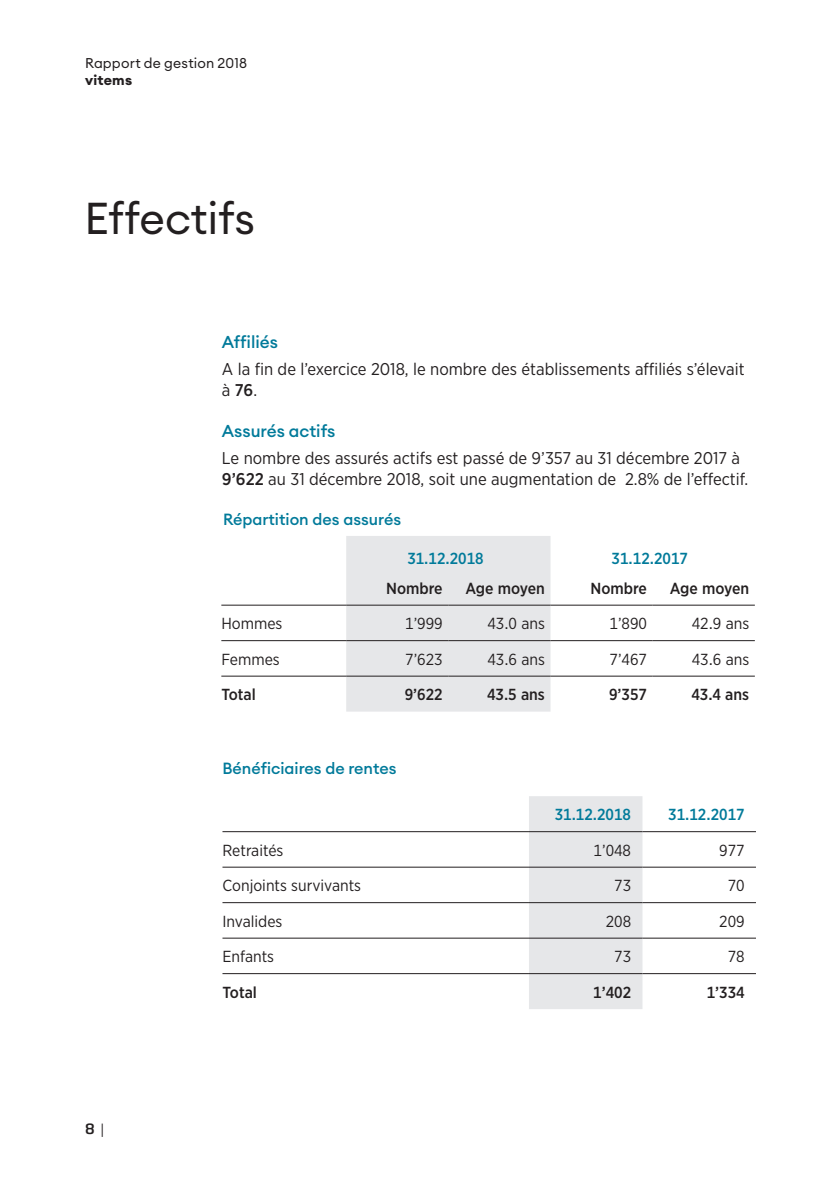
<style>
.page{position:relative;width:840px;height:1191px;background:#fff}
.page>*{position:absolute;margin:0;border:0;box-sizing:border-box;transform-origin:0 0}
.t1{font:44px "Euclid Circular A";letter-spacing:-.005em;color:#231f20}
.t2{font:17px/21px "Gotham Narrow";color:#231f20}
.t3{font:500 17px "Euclid Circular A";color:#007a9a}
.t4{font:16px "Gotham Narrow";color:#231f20}
.t5{font:500 16px "Gotham Narrow";color:#231f20}
.t6{font:500 16px "Euclid Circular A";color:#007a9a}
.t7{font:500 16px "Gotham Narrow";color:#007a9a}
.t8{font:14px "Euclid Circular A";letter-spacing:.01em;color:#231f20}
.t9{font:700 14px "Euclid Circular A";letter-spacing:.015em;color:#231f20}
.t10{font:500 14px "Soho Std";color:#231f20}
.s1{font-weight:500}
.s2{font-weight:300}
</style>
<div class="page">
<div style="left:346px;top:536px;width:204px;height:175px;background:#e6e7e9"></div>
<hr style="left:221px;top:604px;width:125px;height:1px;background:#231f20">
<hr style="left:346px;top:604px;width:102px;height:1px;background:#231f20">
<hr style="left:550px;top:604px;width:102px;height:1px;background:#231f20">
<hr style="left:448px;top:604px;width:102px;height:1px;background:#231f20">
<hr style="left:652px;top:604px;width:102px;height:1px;background:#231f20">
<hr style="left:221px;top:640px;width:125px;height:1px;background:#231f20">
<hr style="left:346px;top:640px;width:102px;height:1px;background:#231f20">
<hr style="left:550px;top:640px;width:102px;height:1px;background:#231f20">
<hr style="left:448px;top:640px;width:102px;height:1px;background:#231f20">
<hr style="left:652px;top:640px;width:102px;height:1px;background:#231f20">
<hr style="left:221px;top:675px;width:125px;height:1px;background:#231f20">
<hr style="left:346px;top:675px;width:102px;height:1px;background:#231f20">
<hr style="left:550px;top:675px;width:102px;height:1px;background:#231f20">
<hr style="left:448px;top:675px;width:102px;height:1px;background:#231f20">
<hr style="left:652px;top:675px;width:102px;height:1px;background:#231f20">
<div style="left:528px;top:796px;width:114px;height:213px;background:#e6e7e9"></div>
<hr style="left:222px;top:831px;width:306px;height:1px;background:#231f20">
<hr style="left:528px;top:831px;width:114px;height:1px;background:#231f20">
<hr style="left:642px;top:831px;width:113px;height:1px;background:#231f20">
<hr style="left:222px;top:867px;width:306px;height:1px;background:#231f20">
<hr style="left:528px;top:867px;width:114px;height:1px;background:#231f20">
<hr style="left:642px;top:867px;width:113px;height:1px;background:#231f20">
<hr style="left:222px;top:902px;width:306px;height:1px;background:#231f20">
<hr style="left:528px;top:902px;width:114px;height:1px;background:#231f20">
<hr style="left:642px;top:902px;width:113px;height:1px;background:#231f20">
<hr style="left:222px;top:937px;width:306px;height:1px;background:#231f20">
<hr style="left:528px;top:937px;width:114px;height:1px;background:#231f20">
<hr style="left:642px;top:937px;width:113px;height:1px;background:#231f20">
<hr style="left:222px;top:973px;width:306px;height:1px;background:#231f20">
<hr style="left:528px;top:973px;width:114px;height:1px;background:#231f20">
<hr style="left:642px;top:973px;width:113px;height:1px;background:#231f20">
<p class="t8" style="left:85px;top:54px;width:163px">Rapport de gestion 2018</p>
<p class="t9" style="left:85px;top:71px;width:48px">vitems</p>
<h1 class="t1" style="left:84px;top:190px;width:172px">Effectifs</h1>
<p class="t3" style="left:222px;top:331px;width:58px">Affiliés</p>
<p class="t2" style="left:222px;top:358px;width:524px">A la fin de l’exercice 2018, le nombre des établissements affiliés s’élevait à <span class="s1">76</span>.</p>
<p class="t3" style="left:222px;top:420px;width:115px">Assurés actifs</p>
<p class="t2" style="left:222px;top:447px;width:527px">Le nombre des assurés actifs est passé de 9’357 au 31 décembre 2017 à<br><span class="s1">9’622</span> au 31 décembre 2018, soit une augmentation de 2.8% de l’effectif.</p>
<p class="t6" style="left:223px;top:509px;width:179px">Répartition des assurés</p>
<p class="t7" style="left:407px;top:548px;width:78px">31.12.2018</p>
<p class="t7" style="left:611px;top:548px;width:78px">31.12.2017</p>
<p class="t5" style="left:386px;top:578px;width:58px">Nombre</p>
<p class="t5" style="left:465px;top:578px;width:81px">Age moyen</p>
<p class="t5" style="left:590px;top:578px;width:58px">Nombre</p>
<p class="t5" style="left:669px;top:578px;width:81px">Age moyen</p>
<p class="t4" style="left:221px;top:614px;width:63px">Hommes</p>
<p class="t4" style="left:405px;top:614px;width:39px">1’999</p>
<p class="t4" style="left:487px;top:614px;width:59px">43.0 ans</p>
<p class="t4" style="left:609px;top:614px;width:39px">1’890</p>
<p class="t4" style="left:691px;top:614px;width:59px">42.9 ans</p>
<p class="t4" style="left:221px;top:649px;width:60px">Femmes</p>
<p class="t4" style="left:405px;top:649px;width:39px">7’623</p>
<p class="t4" style="left:487px;top:649px;width:59px">43.6 ans</p>
<p class="t4" style="left:609px;top:649px;width:39px">7’467</p>
<p class="t4" style="left:691px;top:649px;width:59px">43.6 ans</p>
<p class="t5" style="left:221px;top:684px;width:36px">Total</p>
<p class="t5" style="left:404px;top:684px;width:39px">9’622</p>
<p class="t5" style="left:486px;top:684px;width:59px">43.5 ans</p>
<p class="t5" style="left:608px;top:684px;width:39px">9’357</p>
<p class="t5" style="left:691px;top:684px;width:59px">43.4 ans</p>
<p class="t6" style="left:222px;top:758px;width:175px">Bénéficiaires de rentes</p>
<p class="t7" style="left:554px;top:804px;width:78px">31.12.2018</p>
<p class="t7" style="left:667px;top:804px;width:78px">31.12.2017</p>
<p class="t10" style="left:85px;top:1120px;width:21px">8 <span class="s2">|</span></p>
<p class="t4" style="left:222px;top:840px;width:62px">Retraités</p>
<p class="t4" style="left:593px;top:840px;width:39px">1’048</p>
<p class="t4" style="left:718px;top:840px;width:27px">977</p>
<p class="t4" style="left:222px;top:875px;width:140px">Conjoints survivants</p>
<p class="t4" style="left:613px;top:875px;width:18px">73</p>
<p class="t4" style="left:727px;top:875px;width:18px">70</p>
<p class="t4" style="left:222px;top:911px;width:61px">Invalides</p>
<p class="t4" style="left:605px;top:911px;width:27px">208</p>
<p class="t4" style="left:718px;top:911px;width:27px">209</p>
<p class="t4" style="left:222px;top:946px;width:53px">Enfants</p>
<p class="t4" style="left:614px;top:946px;width:18px">73</p>
<p class="t4" style="left:727px;top:946px;width:18px">78</p>
<p class="t5" style="left:222px;top:982px;width:36px">Total</p>
<p class="t5" style="left:593px;top:982px;width:39px">1’402</p>
<p class="t5" style="left:706px;top:982px;width:39px">1’334</p>
</div>
